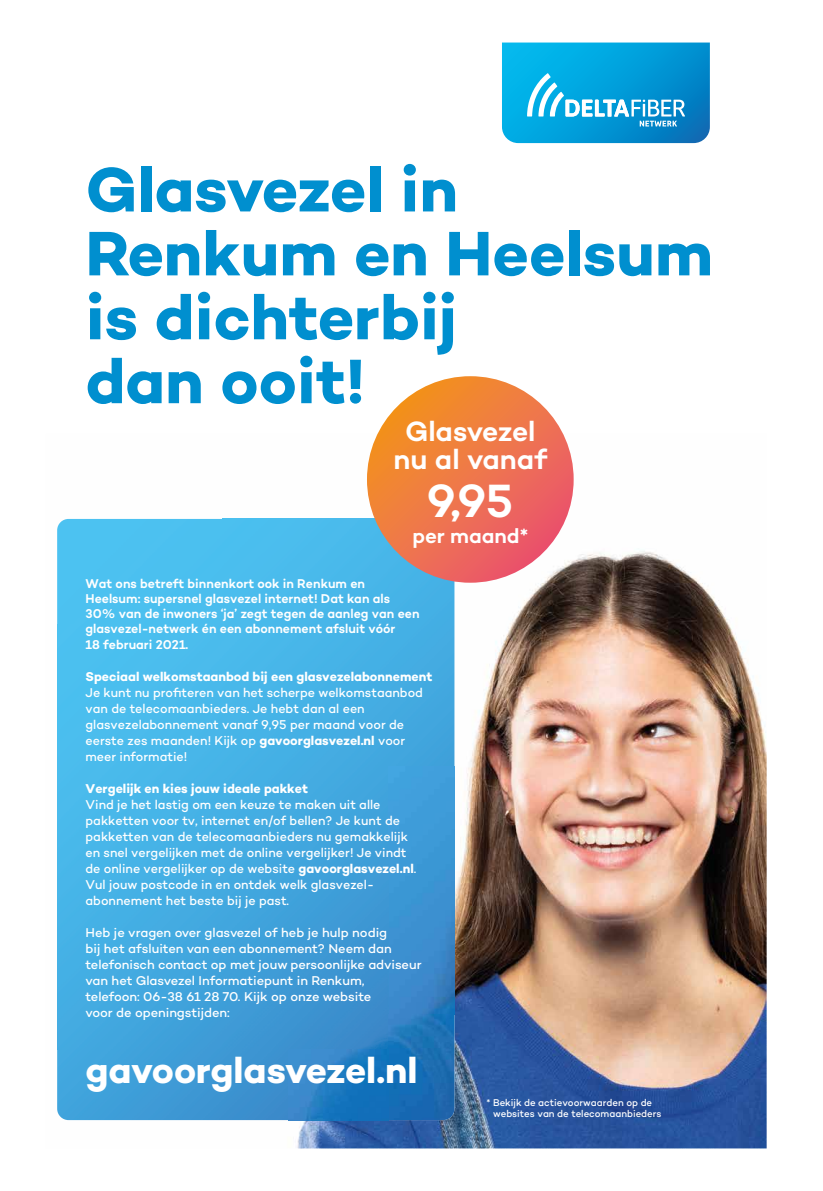
<style>
.page{position:relative;width:823px;height:1191px;background:#fff}
.page>*{position:absolute;margin:0;border:0;box-sizing:border-box;transform-origin:0 0}
.t1{font:700 63.9px/63.9px "Campton";color:#008fcf}
.t2{font:600 47.5px "Campton";color:#fff}
.t3{font:700 37px "Campton";letter-spacing:-.01em;color:#fff}
.t4{font:600 28.5px/28.5px "Campton";letter-spacing:-.005em;color:#fff;text-align:center}
.t5{font:600 20.9px "Campton";color:#fff}
.t6{font:500 13px/16px "Campton";color:#fff}
.t7{font:600 13px/15.3px "Campton";color:#fff}
.t8{font:700 13px "Campton";color:#fff}
.t9{font:500 10px/11px "Campton";color:#fff}
.s1{font-weight:700}
</style>
<div class="page">
<img style="left:67px;top:434px;width:699px;height:714px">
<img style="left:57px;top:519px;width:397px;height:601px">
<svg style="left:502px;top:43px;width:207px;height:100px;background:#17a4dc"></svg>
<svg style="left:367px;top:376px;width:206px;height:207px;background:#ee7549"></svg>
<h1 class="t1" style="left:85px;top:157px;width:628px">Glasvezel in<br>Renkum en Heelsum is dichterbij<br>dan ooit!</h1>
<h3 class="t4" style="left:393px;top:416px;width:155px">Glasvezel nu al vanaf</h3>
<h2 class="t2" style="left:426px;top:470px;width:88px">9,95</h2>
<h3 class="t5" style="left:412px;top:523px;width:117px">per maand*</h3>
<p class="t7" style="left:85px;top:575px;width:335px">Wat ons betreft binnenkort ook in Renkum en Heelsum: supersnel glasvezel internet! Dat kan als 30% van de inwoners ‘ja’ zegt tegen de aanleg van een glasvezel-netwerk én een abonnement afsluit vóór<br>18 februari 2021.</p>
<p class="t8" style="left:85px;top:668px;width:348px">Speciaal welkomstaanbod bij een glasvezelabonnement</p>
<p class="t6" style="left:85px;top:684px;width:339px">Je kunt nu profiteren van het scherpe welkomstaanbod van de telecomaanbieders. Je hebt dan al een glasvezelabonnement vanaf 9,95 per maand voor de eerste zes maanden! Kijk op <span class="s1">gavoorglasvezel.nl</span> voor meer informatie!</p>
<p class="t8" style="left:85px;top:780px;width:224px">Vergelijk en kies jouw ideale pakket</p>
<p class="t6" style="left:85px;top:796px;width:332px">Vind je het lastig om een keuze te maken uit alle pakketten voor tv, internet en/of bellen? Je kunt de pakketten van de telecomaanbieders nu gemakkelijk en snel vergelijken met de online vergelijker! Je vindt de online vergelijker op de website <span class="s1">gavoorglasvezel.nl</span>.<br>Vul jouw postcode in en ontdek welk glasvezel&shy;abonnement het beste bij je past.</p>
<p class="t6" style="left:85px;top:924px;width:337px">Heb je vragen over glasvezel of heb je hulp nodig<br>bij het afsluiten van een abonnement? Neem dan telefonisch contact op met jouw persoonlijke adviseur van het Glasvezel Informatiepunt in Renkum, telefoon: 06-38 61 28 70. Kijk op onze website<br>voor de openingstijden:</p>
<h3 class="t3" style="left:85px;top:1046px;width:333px">gavoorglasvezel.nl</h3>
<p class="t9" style="left:493px;top:1097px;width:170px;text-indent:-7px">* Bekijk de actievoorwaarden op de websites van de telecomaanbieders</p>
</div>
